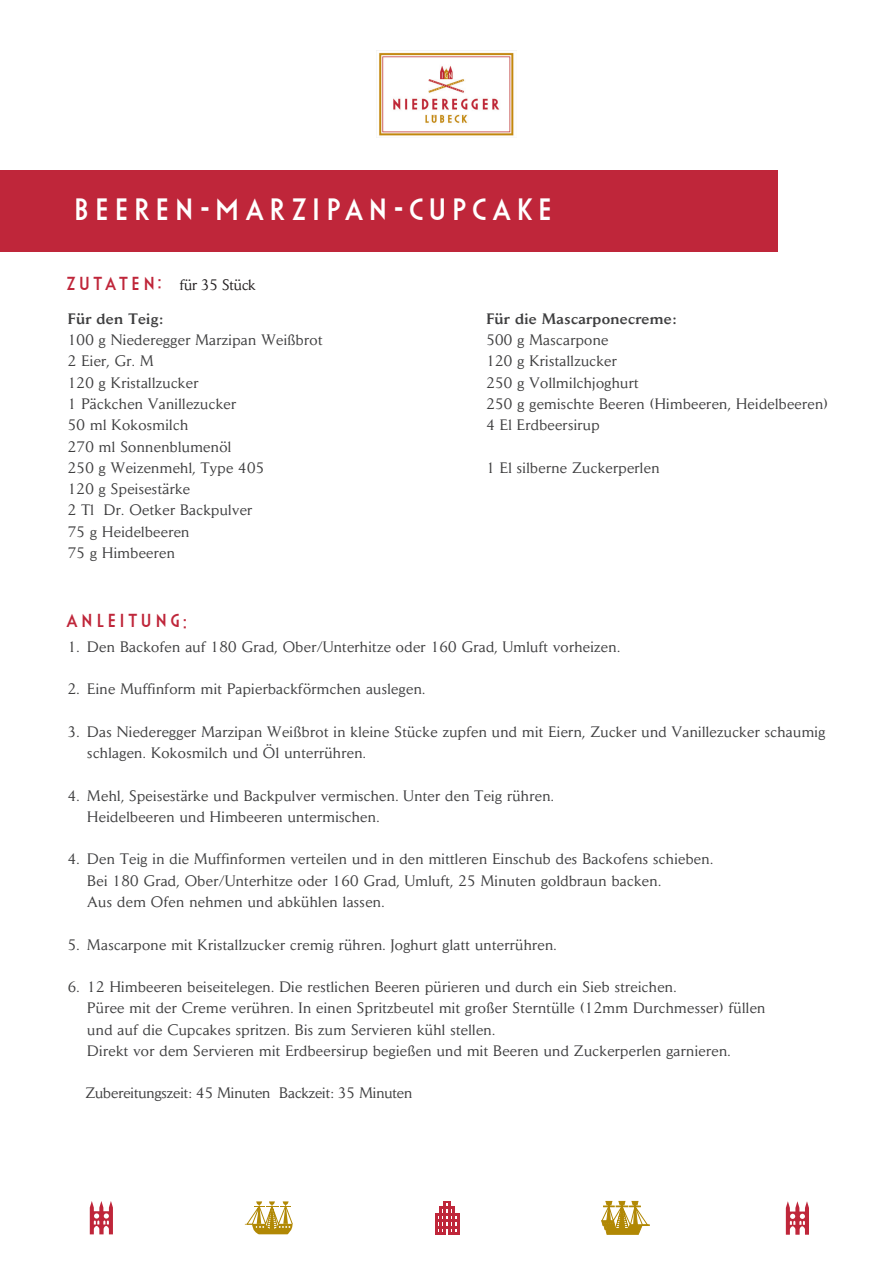
<style>
.page{position:relative;width:893px;height:1263px;background:#fff}
.page>*{position:absolute;margin:0;border:0;box-sizing:border-box;transform-origin:0 0}
.t1{font:27px "Niederegger";letter-spacing:-.04em;color:#fff}
.t2{font:16.5px "Niederegger";letter-spacing:-.03em;color:#bf263a}
.t3{font:15px/21.3px "Daily News";letter-spacing:.025em;color:#3e3e3f}
.t4{font:15px "Daily News";color:#3e3e3f}
.t5{font:500 15px "Daily News";letter-spacing:.025em;color:#3e3e3f}
.t6{font:15px "Daily News";color:#231f20}
.s1{font-family:"Niederegger";font-size:16.5px;color:#bf263a}
</style>
<div class="page">
<div style="left:0;top:170px;width:777px;height:82px;background:#bf263a"></div>
<img style="left:377px;top:50px;width:140px;height:86px">
<svg style="left:786px;top:1201px;width:23px;height:34px"></svg>
<svg style="left:90px;top:1201px;width:23px;height:33px"></svg>
<svg style="left:601px;top:1201px;width:48px;height:33px"></svg>
<svg style="left:437px;top:1232px;width:20px;height:2px"></svg>
<hr style="left:435px;top:1213px;width:2px;height:21px;background:#bf263a">
<hr style="left:457px;top:1213px;width:2px;height:21px;background:#bf263a">
<hr style="left:444px;top:1201px;width:2px;height:33px;background:#bf263a">
<hr style="left:448px;top:1201px;width:2px;height:33px;background:#bf263a">
<hr style="left:435px;top:1213px;width:24px;height:2px;background:#bf263a">
<hr style="left:435px;top:1219px;width:24px;height:2px;background:#bf263a">
<hr style="left:435px;top:1226px;width:24px;height:2px;background:#bf263a">
<svg style="left:439px;top:1201px;width:16px;height:8px"></svg>
<hr style="left:439px;top:1207px;width:2px;height:27px;background:#bf263a">
<hr style="left:453px;top:1207px;width:2px;height:27px;background:#bf263a">
<svg style="left:245px;top:1201px;width:48px;height:33px"></svg>
<h1 class="t1" style="left:76px;top:199px;width:486px">BEEREN-MARZIPAN-CUPCAKE</h1>
<p class="t6" style="left:68px;top:275px;width:189px"><span class="s1">ZUTATEN:</span> für 35 Stück</p>
<p class="t5" style="left:68px;top:309px;width:97px">Für den Teig:</p>
<p class="t3" style="left:68px;top:329px;width:256px">100 g Niederegger Marzipan Weißbrot<br>2 Eier, Gr. M<br>120 g Kristallzucker<br>1 Päckchen Vanillezucker<br>50 ml Kokosmilch<br>270 ml Sonnenblumenöl<br>250 g Weizenmehl, Type 405<br>120 g Speisestärke<br>2 Tl Dr. Oetker Backpulver<br>75 g Heidelbeeren<br>75 g Himbeeren</p>
<p class="t5" style="left:486px;top:309px;width:192px">Für die Mascarponecreme:</p>
<p class="t3" style="left:486px;top:329px;width:343px">500 g Mascarpone<br>120 g Kristallzucker<br>250 g Vollmilchjoghurt<br>250 g gemischte Beeren (Himbeeren, Heidelbeeren)<br>4 El Erdbeersirup</p>
<p class="t3" style="left:486px;top:457px;width:175px">1 El silberne Zuckerperlen</p>
<p class="t2" style="left:68px;top:614px;width:130px">ANLEITUNG:</p>
<p class="t3" style="left:68px;top:636px;width:554px">1. Den Backofen auf 180 Grad, Ober/Unterhitze oder 160 Grad, Umluft vorheizen.</p>
<p class="t3" style="left:68px;top:678px;width:359px">2. Eine Muffinform mit Papierbackförmchen auslegen.</p>
<p class="t3" style="left:87px;top:721px;width:739px;text-indent:-20px">3. Das Niederegger Marzipan Weißbrot in kleine Stücke zupfen und mit Eiern, Zucker und Vanillezucker schaumig schlagen. Kokosmilch und Öl unterrühren.</p>
<p class="t3" style="left:87px;top:785px;width:468px;text-indent:-20px">4. Mehl, Speisestärke und Backpulver vermischen. Unter den Teig rühren.<br>Heidelbeeren und Himbeeren untermischen.</p>
<p class="t3" style="left:87px;top:848px;width:627px;text-indent:-20px">4. Den Teig in die Muffinformen verteilen und in den mittleren Einschub des Backofens schieben.<br>Bei 180 Grad, Ober/Unterhitze oder 160 Grad, Umluft, 25 Minuten goldbraun backen.<br>Aus dem Ofen nehmen und abkühlen lassen.</p>
<p class="t3" style="left:68px;top:933px;width:490px">5. Mascarpone mit Kristallzucker cremig rühren. Joghurt glatt unterrühren.</p>
<p class="t3" style="left:87px;top:976px;width:680px;text-indent:-20px">6. 12 Himbeeren beiseitelegen. Die restlichen Beeren pürieren und durch ein Sieb streichen.<br>Püree mit der Creme verühren. In einen Spritzbeutel mit großer Sterntülle (12mm Durchmesser) füllen und auf die Cupcakes spritzen. Bis zum Servieren kühl stellen.<br>Direkt vor dem Servieren mit Erdbeersirup begießen und mit Beeren und Zuckerperlen garnieren.</p>
<p class="t4" style="left:85px;top:1084px;width:328px">Zubereitungszeit: 45 Minuten Backzeit: 35 Minuten</p>
</div>
